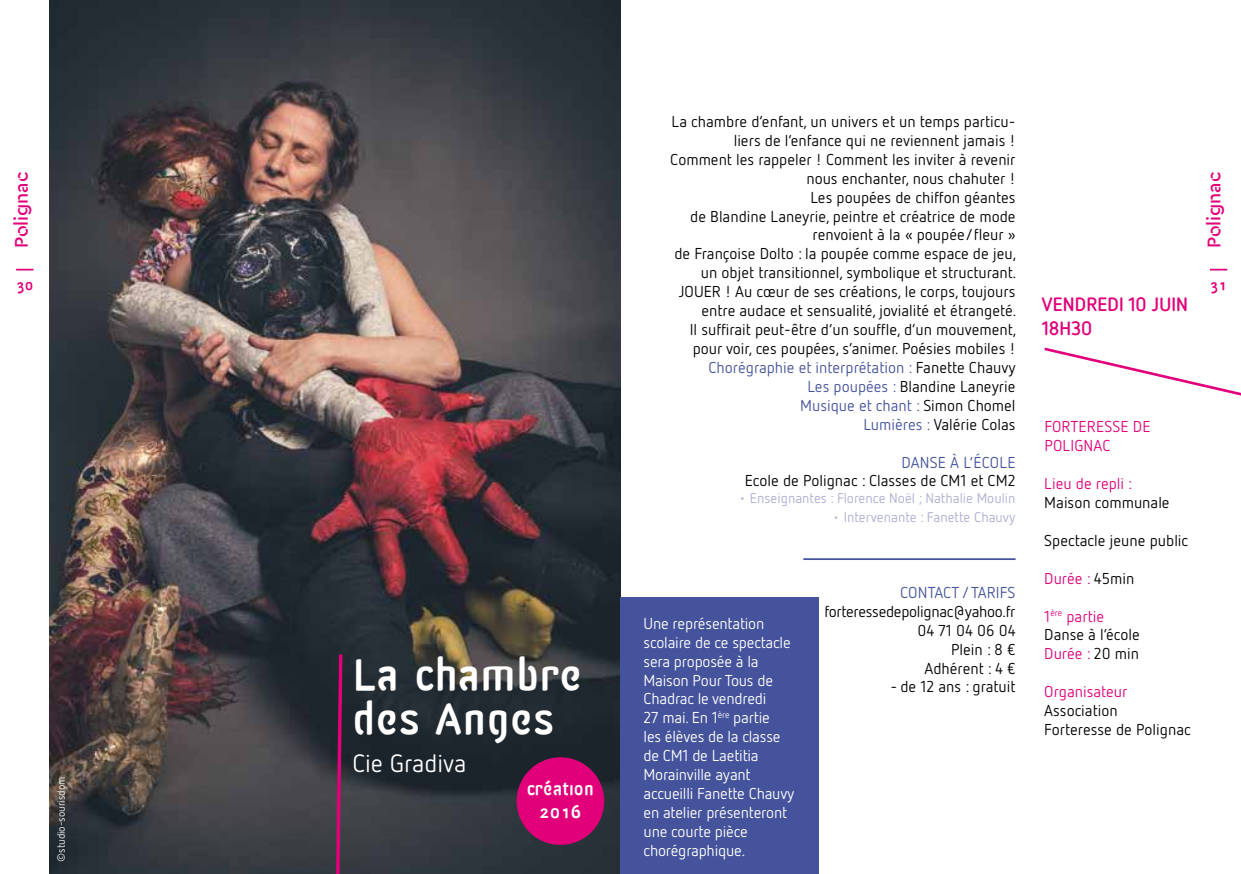
<style>
.page{position:relative;width:1241px;height:874px;background:#fff}
.page>*{position:absolute;margin:0;border:0;box-sizing:border-box;transform-origin:0 0}
.t1{font:45.85px "San Jaime";color:#fff}
.t2{font:25.03px "Netto Pro";color:#fff}
.t3{font:700 19.25px/23.1px "Netto OT";letter-spacing:.01em;color:#e2007a}
.t4{font:500 19.25px "Cera Stencil";color:#e2007a}
.t5{font:19.25px/23.1px "San Jaime";color:#fff;text-align:center}
.t6{font:15.75px/18.9px "Netto Pro";color:#000}
.t7{font:15.75px/18.9px "Netto Pro";letter-spacing:-.015em;color:#fff}
.t8{font:15.75px/18.9px "Netto Pro";letter-spacing:-.02em;color:#000;text-align:right}
.t9{font:15.75px/18.9px "Netto Pro";color:#e2007a}
.t10{font:15.75px "Netto Pro";letter-spacing:.01em;color:#44539c}
.t11{font:15.75px "San Jaime";color:#e2007a}
.t12{font:14px "Netto Pro";color:#acadd3}
.t13{font:10.5px "Netto Pro";color:#fff}
.s1{color:#44539c}
.s2{color:#000}
.s3{color:#e2007a}
</style>
<div class="page">
<svg style="left:16px;top:268px;width:17px;height:2px"></svg>
<svg style="left:1210px;top:268px;width:16px;height:2px"></svg>
<svg style="left:1044px;top:347px;width:196px;height:49px"></svg>
<hr style="left:803px;top:558px;width:212px;height:1px;background:#44539c">
<img style="left:50px;top:0;width:570px;height:873px">
<div style="left:516px;top:756px;width:88px;height:88px;background:#e2007a;border-radius:50%"></div>
<svg style="left:333px;top:650px;width:11px;height:223px;background:#65224d"></svg>
<div style="left:620px;top:597px;width:199px;height:276px;background:#44539c"></div>
<p class="t6" style="left:670px;top:111px;width:347px;text-align:right">La chambre d’enfant, un univers et un temps particu&shy;liers de l’enfance qui ne reviennent jamais !<br>Comment les rappeler ! Comment les inviter à revenir nous enchanter, nous chahuter !<br>Les poupées de chiffon géantes<br>de Blandine Laneyrie, peintre et créatrice de mode renvoient à la « poupée/fleur »<br>de Françoise Dolto : la poupée comme espace de jeu, un objet transitionnel, symbolique et structurant.<br>JOUER ! Au cœur de ses créations, le corps, toujours entre audace et sensualité, jovialité et étrangeté.<br>Il suffirait peut-être d’un souffle, d’un mouvement, pour voir, ces poupées, s’animer. Poésies mobiles !<br><span class="s1">Chorégraphie et interprétation :</span> Fanette Chauvy<br><span class="s1">Les poupées :</span> Blandine Laneyrie<br><span class="s1">Musique et chant :</span> Simon Chomel<br><span class="s1">Lumières :</span> Valérie Colas</p>
<p class="t10" style="left:901px;top:451px;width:115px">DANSE À L’ÉCOLE</p>
<p class="t6" style="left:744px;top:470px;width:272px">Ecole de Polignac : Classes de CM1 et CM2</p>
<p class="t12" style="left:738px;top:489px;width:278px">• Enseignantes : Florence Noël ; Nathalie Moulin</p>
<p class="t12" style="left:832px;top:508px;width:184px">• Intervenante : Fanette Chauvy</p>
<p class="t4" style="left:9px;top:248px;width:78px;rotate:-90deg">Polignac</p>
<p class="t4" style="left:1200px;top:248px;width:78px;rotate:-90deg">Polignac</p>
<p class="t11" style="left:16px;top:275px;width:19px">30</p>
<p class="t11" style="left:1209px;top:275px;width:19px">31</p>
<p class="t3" style="left:1041px;top:293px;width:148px">VENDREDI 10 JUIN<br>18H30</p>
<p class="t9" style="left:1044px;top:416px;width:108px">FORTERESSE DE<br>POLIGNAC</p>
<p class="t9" style="left:1044px;top:473px;width:89px">Lieu de repli :</p>
<p class="t6" style="left:1044px;top:492px;width:127px">Maison communale</p>
<p class="t6" style="left:1044px;top:530px;width:145px">Spectacle jeune public</p>
<p class="t9" style="left:1044px;top:568px;width:92px">Durée : <span class="s2">45min</span></p>
<p class="t6" style="left:1044px;top:605px;width:97px"><span class="s3">1</span><sup>ère</sup> <span class="s3">partie<br></span>Danse à l’école<br><span class="s3">Durée :</span> 20 min</p>
<p class="t9" style="left:1044px;top:681px;width:85px">Organisateur</p>
<p class="t6" style="left:1044px;top:700px;width:148px">Association<br>Forteresse de Polignac</p>
<p class="t10" style="left:899px;top:582px;width:117px">CONTACT / TARIFS</p>
<p class="t8" style="left:824px;top:601px;width:193px">forteressedepolignac@yahoo.fr<br>04 71 04 06 04<br>Plein : 8 €<br>Adhérent : 4 €</p>
<p class="t7" style="left:643px;top:613px;width:152px">Une représentation scolaire de ce spectacle sera proposée à la<br>Maison Pour Tous de<br>Chadrac le vendredi<br>27 mai. En 1<sup>ère</sup> partie<br>les élèves de la classe de CM1 de Laetitia<br>Morainville ayant accueilli Fanette Chauvy en atelier présenteront une courte pièce chorégraphique.</p>
<h1 class="t1" style="left:352px;top:646px;width:231px">La chambre</h1>
<p class="t6" style="left:890px;top:676px;width:127px">- de 12 ans : gratuit</p>
<h1 class="t1" style="left:352px;top:690px;width:203px">des Anges</h1>
<h2 class="t2" style="left:352px;top:747px;width:116px">Cie Gradiva</h2>
<p class="t5" style="left:526px;top:776px;width:69px">création<br>2016</p>
<p class="t13" style="left:54px;top:861px;width:86px;rotate:-90deg">©studio-sourisdom</p>
</div>
